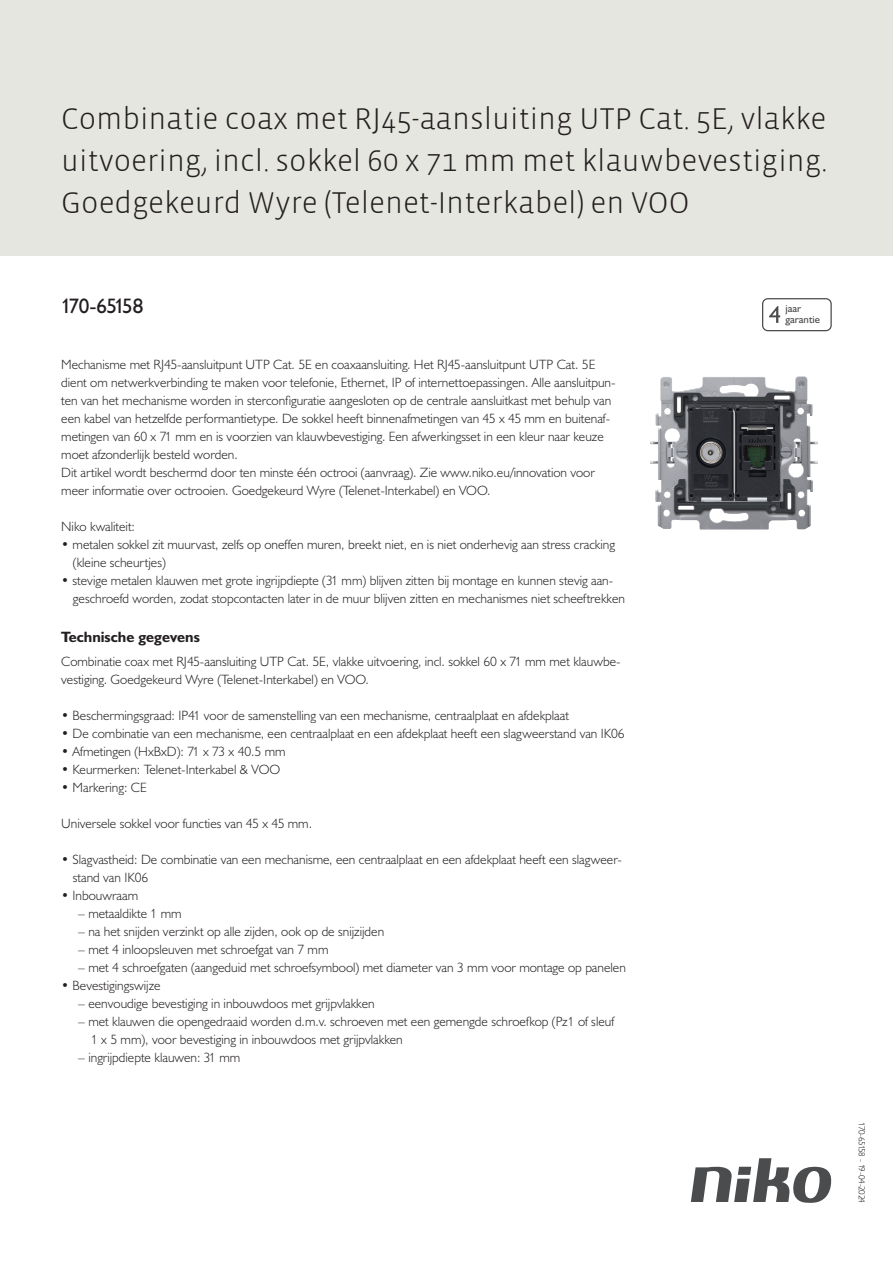
<style>
.page{position:relative;width:893px;height:1263px;background:#fff}
.page>*{position:absolute;margin:0;border:0;box-sizing:border-box;transform-origin:0 0}
.Title_datasheets{font:300 30.9px/42px "Vista Sans";color:#231f20;text-align:justify}
.Article_number{font:21px "Humanist 521 BT";letter-spacing:-.075em;color:#231f20}
.Titles_parts{font:700 15px "Humanist 521 BT";color:#231f20}
.Platte_tekst_CAB{font:300 13.5px/18px "Humanist 521 BT";color:#231f20}
.USP_Bullets{font:300 13.5px/18px "Humanist 521 BT";color:#231f20}
.USP_Bullets_level_2{font:300 13.5px/18px "Humanist 521 BT";color:#231f20}
.t1{font:10.8px/10.8px "Humanist 521 BT";color:#4b4c4d}
.Revision{font:300 9px "Humanist 521 BT";letter-spacing:-.06em;color:#231f20}
</style>
<div class="page">
<svg style="left:691px;top:1158px;width:141px;height:45px"></svg>
<div style="left:0;top:0;width:893px;height:255px;background:#e6e6e0"></div>
<svg style="left:762px;top:298px;width:70px;height:33px"></svg>
<img style="left:650px;top:376px;width:168px;height:154px">
<p class="Title_datasheets" style="left:61px;top:99px;width:767px">Combinatie coax met RJ45-aansluiting UTP Cat. 5E, vlakke uitvoering, incl. sokkel 60 x 71 mm met klauwbevestiging.<br>Goedgekeurd Wyre (Telenet-Interkabel) en VOO</p>
<p class="Article_number" style="left:61px;top:293px;width:84px">170-65158</p>
<p class="t1" style="left:785px;top:303px;width:36px">jaar garantie</p>
<p class="Platte_tekst_CAB" style="left:61px;top:355px;width:556px">Mechanisme met RJ45-aansluitpunt UTP Cat. 5E en coaxaansluiting. Het RJ45-aansluitpunt UTP Cat. 5E dient om netwerkverbinding te maken voor telefonie, Ethernet, IP of internettoepassingen. Alle aansluitpun&shy;ten van het mechanisme worden in sterconfiguratie aangesloten op de centrale aansluitkast met behulp van een kabel van hetzelfde performantietype. De sokkel heeft binnenafmetingen van 45 x 45 mm en buitenaf&shy;metingen van 60 x 71 mm en is voorzien van klauwbevestiging. Een afwerkingsset in een kleur naar keuze moet afzonderlijk besteld worden.<br>Dit artikel wordt beschermd door ten minste één octrooi (aanvraag). Zie www.niko.eu/innovation voor meer informatie over octrooien. Goedgekeurd Wyre (Telenet-Interkabel) en VOO.</p>
<p class="USP_Bullets" style="left:61px;top:517px;width:75px">Niko kwaliteit:</p>
<p class="USP_Bullets" style="left:73px;top:535px;width:544px;text-indent:-12px">• metalen sokkel zit muurvast, zelfs op oneffen muren, breekt niet, en is niet onderhevig aan stress cracking (kleine scheurtjes)</p>
<p class="USP_Bullets" style="left:73px;top:571px;width:554px;text-indent:-12px">• stevige metalen klauwen met grote ingrijpdiepte (31 mm) blijven zitten bij montage en kunnen stevig aan&shy;geschroefd worden, zodat stopcontacten later in de muur blijven zitten en mechanismes niet scheeftrekken</p>
<p class="Titles_parts" style="left:61px;top:627px;width:140px">Technische gegevens</p>
<p class="Platte_tekst_CAB" style="left:61px;top:652px;width:561px">Combinatie coax met RJ45-aansluiting UTP Cat. 5E, vlakke uitvoering, incl. sokkel 60 x 71 mm met klauwbe&shy;vestiging. Goedgekeurd Wyre (Telenet-Interkabel) en VOO.</p>
<p class="USP_Bullets" style="left:61px;top:706px;width:509px">• Beschermingsgraad: IP41 voor de samenstelling van een mechanisme, centraalplaat en afdekplaat</p>
<p class="USP_Bullets" style="left:61px;top:724px;width:565px">• De combinatie van een mechanisme, een centraalplaat en een afdekplaat heeft een slagweerstand van IK06</p>
<p class="USP_Bullets" style="left:61px;top:742px;width:226px">• Afmetingen (HxBxD): 71 x 73 x 40.5 mm</p>
<p class="USP_Bullets" style="left:61px;top:760px;width:220px">• Keurmerken: Telenet-Interkabel &amp; VOO</p>
<p class="USP_Bullets" style="left:61px;top:778px;width:87px">• Markering: CE</p>
<p class="USP_Bullets" style="left:61px;top:814px;width:252px">Universele sokkel voor functies van 45 x 45 mm.</p>
<p class="USP_Bullets" style="left:73px;top:850px;width:550px;text-indent:-12px">• Slagvastheid: De combinatie van een mechanisme, een centraalplaat en een afdekplaat heeft een slagweer&shy;stand van IK06</p>
<p class="USP_Bullets" style="left:61px;top:886px;width:78px">• Inbouwraam</p>
<p class="USP_Bullets_level_2" style="left:78px;top:904px;width:105px">– metaaldikte 1 mm</p>
<p class="USP_Bullets_level_2" style="left:78px;top:922px;width:307px">– na het snijden verzinkt op alle zijden, ook op de snijzijden</p>
<p class="USP_Bullets_level_2" style="left:78px;top:940px;width:252px">– met 4 inloopsleuven met schroefgat van 7 mm</p>
<p class="USP_Bullets_level_2" style="left:78px;top:958px;width:549px">– met 4 schroefgaten (aangeduid met schroefsymbool) met diameter van 3 mm voor montage op panelen</p>
<p class="USP_Bullets" style="left:61px;top:976px;width:101px">• Bevestigingswijze</p>
<p class="USP_Bullets_level_2" style="left:78px;top:994px;width:298px">– eenvoudige bevestiging in inbouwdoos met grijpvlakken</p>
<p class="USP_Bullets_level_2" style="left:91px;top:1012px;width:525px;text-indent:-13px">– met klauwen die opengedraaid worden d.m.v. schroeven met een gemengde schroefkop (Pz1 of sleuf<br>1 x 5 mm), voor bevestiging in inbouwdoos met grijpvlakken</p>
<p class="USP_Bullets_level_2" style="left:78px;top:1048px;width:164px">– ingrijpdiepte klauwen: 31 mm</p>
<p class="Revision" style="left:868px;top:1122px;width:82px;rotate:90deg">170-65158 - 19-04-2024</p>
</div>
